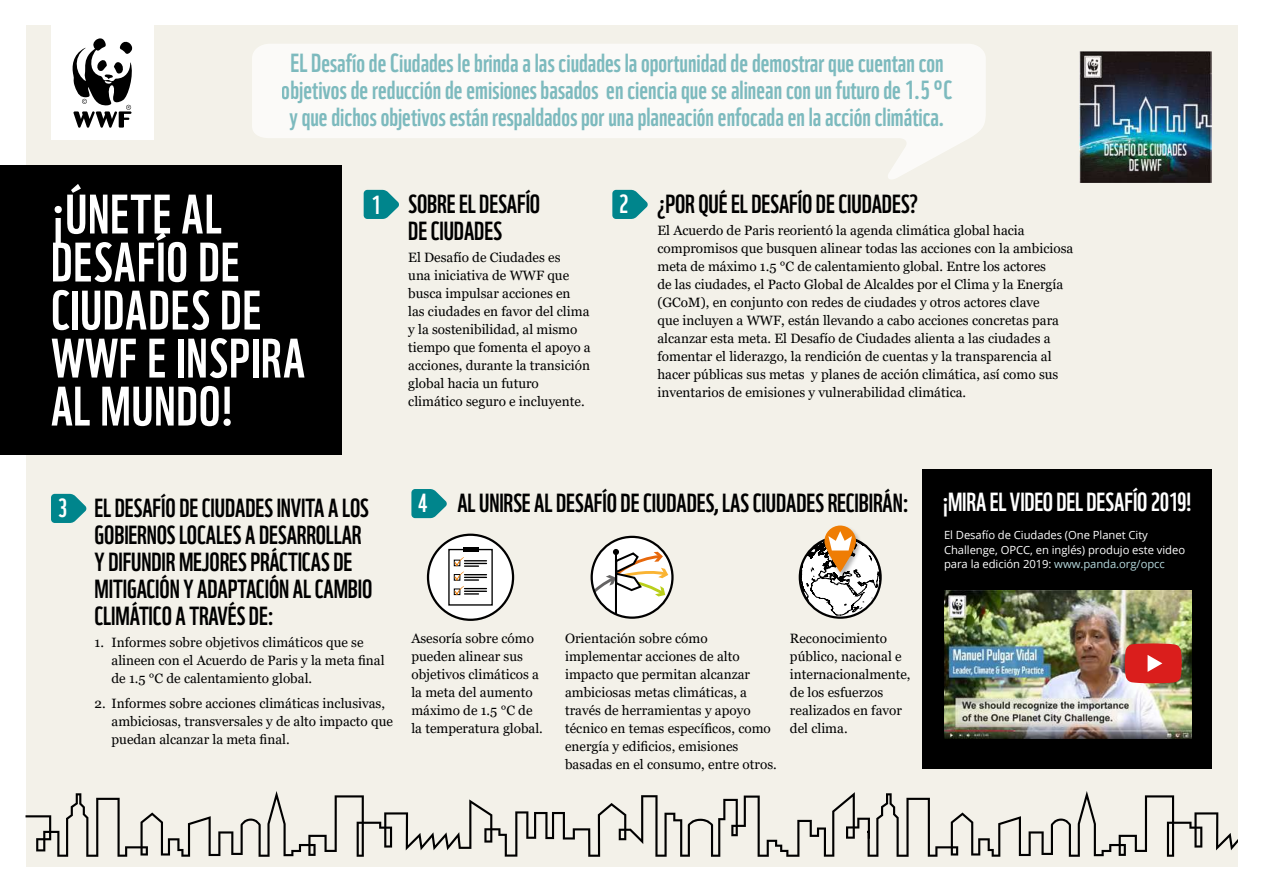
<style>
.page{position:relative;width:1263px;height:893px;background:#fff}
.page>*{position:absolute;margin:0;border:0;box-sizing:border-box;transform-origin:0 0}
.t1{font:54px/48px "WWF";letter-spacing:.015em;color:#fff}
.t2{font:25.5px/27px "WWF";letter-spacing:-.005em;color:#000}
.t3{font:25.5px/27px "WWF";color:#7fbec4;text-align:center}
.t4{font:25.5px "WWF";letter-spacing:-.01em;color:#fff}
.t5{font:13.5px/18px "Georgia";color:#000}
.t6{font:11.25px/14.2px "Open Sans";letter-spacing:-.005em;color:#fff}
.s1{color:#b6d8dc}
</style>
<div class="page">
<div style="left:26px;top:26px;width:1211px;height:841px;background:#f3f1e9"></div>
<div style="left:923px;top:470px;width:289px;height:299px;background:#000"></div>
<svg style="left:252px;top:44px;width:734px;height:137px;fill:#fbfaf8"></svg>
<div style="left:51px;top:26px;width:103px;height:114px;background:#fff"></div>
<svg style="left:72px;top:38px;width:61px;height:90px"></svg>
<svg style="left:26px;top:791px;width:842px;height:66px"></svg>
<svg style="left:868px;top:791px;width:369px;height:66px"></svg>
<div style="left:0;top:165px;width:341px;height:290px;background:#000"></div>
<img style="left:944px;top:591px;width:247px;height:147px">
<svg style="left:1125px;top:643px;width:57px;height:40px;background:#d93430"></svg>
<svg style="left:364px;top:190px;width:35px;height:29px"></svg>
<svg style="left:51px;top:494px;width:35px;height:29px"></svg>
<svg style="left:411px;top:489px;width:36px;height:29px"></svg>
<svg style="left:612px;top:190px;width:36px;height:29px"></svg>
<svg style="left:428px;top:535px;width:85px;height:85px"></svg>
<svg style="left:432px;top:539px;width:77px;height:76px;background:#dad9d7"></svg>
<div style="left:463px;top:547px;width:15px;height:5px;background:#000"></div>
<div style="left:427px;top:534px;width:87px;height:87px;border:2px solid #000;border-radius:50%"></div>
<svg style="left:592px;top:537px;width:80px;height:81px"></svg>
<hr style="left:615px;top:552px;width:2px;height:66px;background:#000">
<svg style="left:592px;top:549px;width:77px;height:59px;background:#dbd5ca"></svg>
<div style="left:591px;top:536px;width:83px;height:83px;border:2px solid #000;border-radius:50%"></div>
<div style="left:822px;top:525px;width:40px;height:54px;background:#000;opacity:.3"></div>
<div style="left:824px;top:526px;width:32px;height:46px;background:#ef7d04;border-radius:16px"></div>
<svg style="left:800px;top:531px;width:80px;height:85px"></svg>
<img style="left:1080px;top:51px;width:132px;height:132px">
<p class="t3" style="left:282px;top:47px;width:672px">EL Desafío de Ciudades le brinda a las ciudades la oportunidad de demostrar que cuentan con objetivos de reducción de emisiones basados en ciencia que se alinean con un futuro de 1.5 °C y que dichos objetivos están respaldados por una planeación enfocada en la acción climática.</p>
<h1 class="t1" style="left:51px;top:185px;width:256px">¡ÚNETE AL<br>DESAFÍO DE<br>CIUDADES DE<br>WWF E INSPIRA<br>AL MUNDO!</h1>
<h2 class="t4" style="left:371px;top:184px;width:11px">1</h2>
<h2 class="t2" style="left:408px;top:188px;width:134px">SOBRE EL DESAFÍO<br>DE CIUDADES</h2>
<p class="t5" style="left:408px;top:249px;width:184px">El Desafío de Ciudades es<br>una iniciativa de WWF que busca impulsar acciones en<br>las ciudades en favor del clima y la sostenibilidad, al mismo tiempo que fomenta el apoyo a acciones, durante la transición global hacia un futuro climático seguro e incluyente.</p>
<h2 class="t4" style="left:619px;top:184px;width:11px">2</h2>
<h2 class="t2" style="left:657px;top:188px;width:262px">¿POR QUÉ EL DESAFÍO DE CIUDADES?</h2>
<p class="t5" style="left:657px;top:222px;width:417px">El Acuerdo de Paris reorientó la agenda climática global hacia compromisos que busquen alinear todas las acciones con la ambiciosa meta de máximo 1.5 °C de calentamiento global. Entre los actores<br>de las ciudades, el Pacto Global de Alcaldes por el Clima y la Energía (GCoM), en conjunto con redes de ciudades y otros actores clave<br>que incluyen a WWF, están llevando a cabo acciones concretas para alcanzar esta meta. El Desafío de Ciudades alienta a las ciudades a fomentar el liderazgo, la rendición de cuentas y la transparencia al hacer públicas sus metas y planes de acción climática, así como sus inventarios de emisiones y vulnerabilidad climática.</p>
<h2 class="t2" style="left:457px;top:487px;width:453px">AL UNIRSE AL DESAFÍO DE CIUDADES, LAS CIUDADES RECIBIRÁN:</h2>
<h2 class="t2" style="left:95px;top:492px;width:279px">EL DESAFÍO DE CIUDADES INVITA A LOS<br>GOBIERNOS LOCALES A DESARROLLAR<br>Y DIFUNDIR MEJORES PRÁCTICAS DE<br>MITIGACIÓN Y ADAPTACIÓN AL CAMBIO<br>CLIMÁTICO A TRAVÉS DE:</h2>
<p class="t5" style="left:112px;top:634px;width:275px;text-indent:-17px">1. Informes sobre objetivos climáticos que se alineen con el Acuerdo de Paris y la meta final de 1.5 °C de calentamiento global.</p>
<p class="t5" style="left:112px;top:695px;width:283px;text-indent:-17px">2. Informes sobre acciones climáticas inclusivas, ambiciosas, transversales y de alto impacto que puedan alcanzar la meta final.</p>
<h2 class="t4" style="left:58px;top:488px;width:11px">3</h2>
<h2 class="t4" style="left:418px;top:483px;width:11px">4</h2>
<p class="t5" style="left:411px;top:630px;width:133px">Asesoría sobre cómo pueden alinear sus objetivos climáticos a la meta del aumento máximo de 1.5 °C de la temperatura global.</p>
<p class="t5" style="left:565px;top:630px;width:213px">Orientación sobre cómo implementar acciones de alto impacto que permitan alcanzar ambiciosas metas climáticas, a través de herramientas y apoyo técnico en temas específicos, como energía y edificios, emisiones basadas en el consumo, entre otros.</p>
<p class="t5" style="left:790px;top:630px;width:122px">Reconocimiento público, nacional e internacionalmente, de los esfuerzos realizados en favor del clima.</p>
<h2 class="t4" style="left:942px;top:482px;width:252px">¡MIRA EL VIDEO DEL DESAFÍO 2019!</h2>
<p class="t6" style="left:944px;top:528px;width:243px">El Desafío de Ciudades (One Planet City<br>Challenge, OPCC, en inglés) produjo este video para la edición 2019: <span class="s1">www.panda.org/opcc</span></p>
</div>
